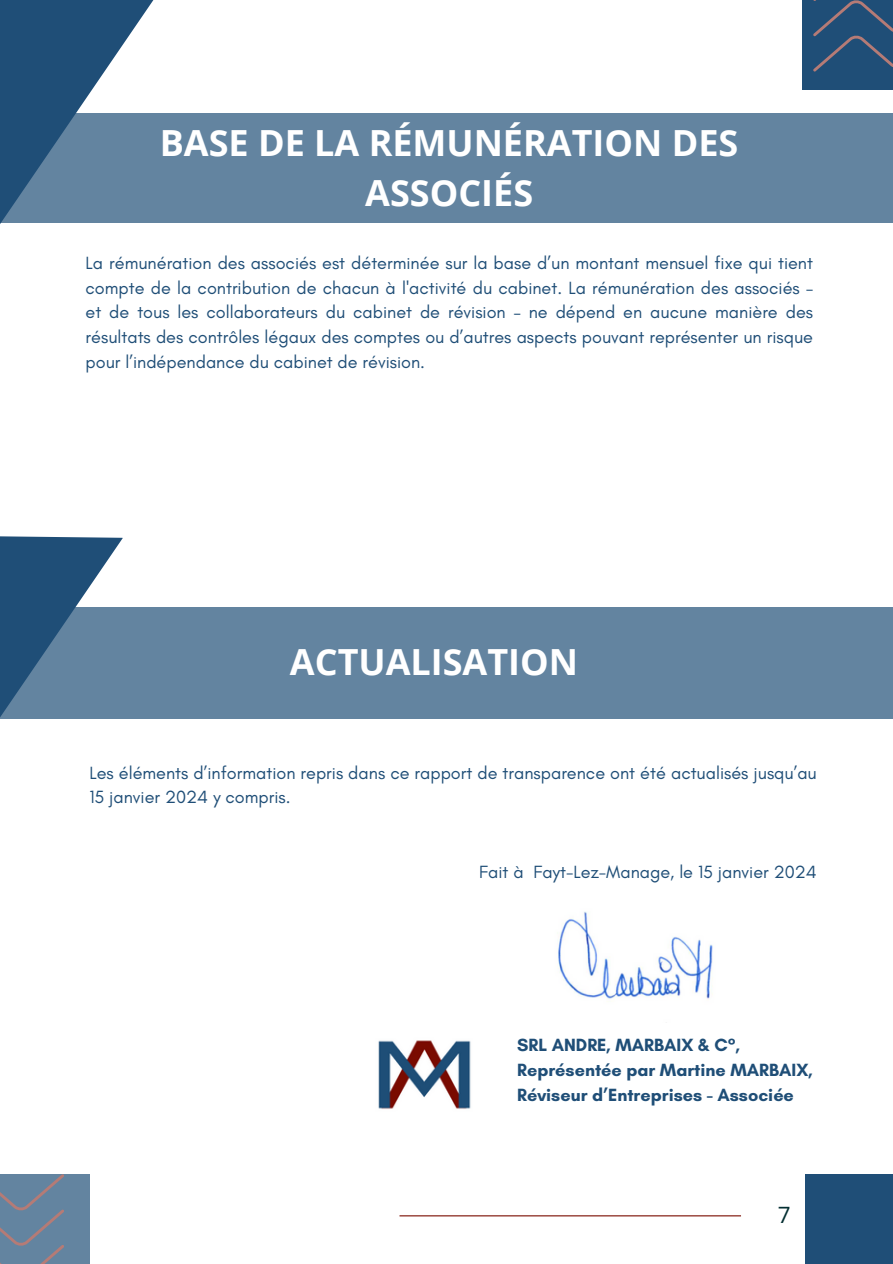
<style>
.page{position:relative;width:893px;height:1264px;background:#fff}
.page>*{position:absolute;margin:0;border:0;box-sizing:border-box;transform-origin:0 0}
.t1{font:700 36px/49.5px "Open Sans";color:#fff;text-align:center}
.t2{font:22.5px "Open Sans";color:#042f32}
.t3{font:18px/24.8px "Glacial Indifference";color:#1f4e77}
.t4{font:700 18px/24.8px "Glacial Indifference";color:#1f4e77}
</style>
<div class="page">
<div style="left:801px;top:0;width:91px;height:90px;background:#1f4e77"></div>
<div style="left:0;top:113px;width:892px;height:110px;background:#6384a0"></div>
<svg style="left:0;top:0;width:154px;height:224px"></svg>
<div style="left:0;top:1174px;width:89px;height:89px;background:#6384a0"></div>
<div style="left:805px;top:1174px;width:87px;height:89px;background:#1f4e77"></div>
<hr style="left:399px;top:1215px;width:342px;height:1px;background:#7a0c01">
<svg style="left:0;top:1174px;width:64px;height:89px"></svg>
<svg style="left:813px;top:0;width:79px;height:71px"></svg>
<div style="left:0;top:607px;width:892px;height:111px;background:#6384a0"></div>
<svg style="left:0;top:536px;width:123px;height:183px"></svg>
<img style="left:378px;top:1040px;width:93px;height:69px">
<img style="left:558px;top:911px;width:155px;height:88px">
<p class="t1" style="left:160px;top:117px;width:580px">BASE DE LA RÉMUNÉRATION DES<br>ASSOCIÉS</p>
<p class="t3" style="left:86px;top:250px;width:729px;text-align:justify">La rémunération des associés est déterminée sur la base d’un montant mensuel fixe qui tient compte de la contribution de chacun à l'activité du cabinet. La rémunération des associés – et de tous les collaborateurs du cabinet de révision – ne dépend en aucune manière des résultats des contrôles légaux des comptes ou d’autres aspects pouvant représenter un risque pour l’indépendance du cabinet de révision.</p>
<p class="t1" style="left:290px;top:636px;width:289px">ACTUALISATION</p>
<h1 class="t3" style="left:89px;top:760px;width:729px">Les éléments d’information repris dans ce rapport de transparence ont été actualisés jusqu’au<br>15 janvier 2024 y compris.</h1>
<p class="t3" style="left:479px;top:859px;width:339px">Fait à Fayt-Lez-Manage, le 15 janvier 2024</p>
<p class="t4" style="left:517px;top:1032px;width:297px">SRL ANDRE, MARBAIX &amp; C°,<br>Représentée par Martine MARBAIX,<br>Réviseur d’Entreprises - Associée</p>
<h1 class="t2" style="left:777px;top:1199px;width:14px">7</h1>
</div>
